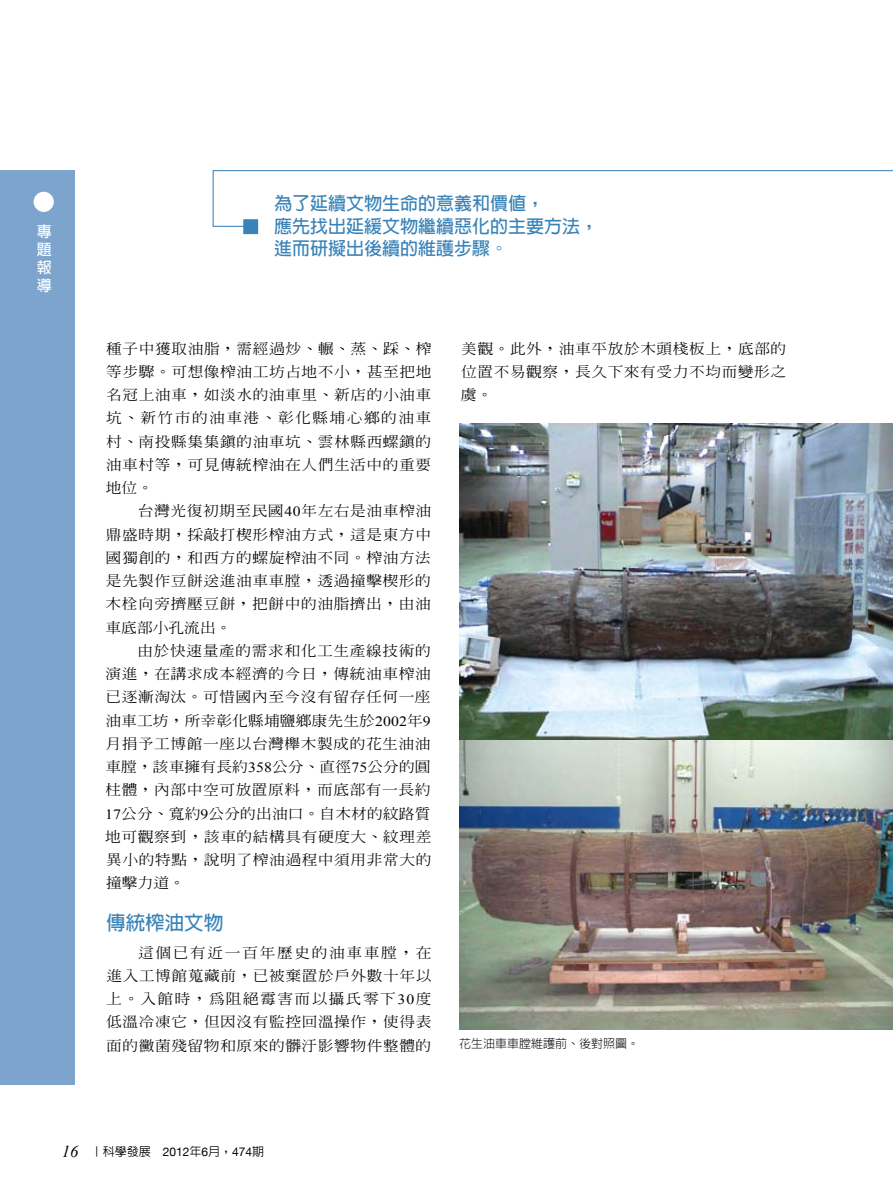
<style>
.page{position:relative;width:893px;height:1191px;background:#fff}
.page>*{position:absolute;margin:0;border:0;box-sizing:border-box;transform-origin:0 0}
.t1{font:700 19.5px "AR Hei B5";color:#3a83b8}
.t2{font:700 18px/22.5px "AR Hei B5";color:#3a83b8}
.t3{font:700 15px/18px "AR Hei B5";color:#fff;text-align:justify}
.t4{font:500 14.1px/23.2px "AR Ming B5";letter-spacing:.035em;color:#000;text-align:justify;scale:1.11 1}
.t5{font:500 12px "AR Hei B5";color:#000}
.t6{font:300 12px "AR Hei B5";color:#000}
.s1{font-family:"Times New Roman";font-weight:400}
.s2{font-family:"Times New Roman";font-weight:400;font-style:italic;font-size:16.5px}
.s3{font-family:"Helvetica Neue";font-weight:400}
</style>
<div class="page">
<div style="left:0;top:170px;width:74px;height:914px;background:#7da4cc"></div>
<div style="left:34px;top:192px;width:20px;height:20px;background:#fff;border-radius:50%"></div>
<svg style="left:212px;top:170px;width:681px;height:57px"></svg>
<div style="left:243px;top:219px;width:15px;height:15px;background:#3a83b8;border:2px solid #3a83b8"></div>
<img style="left:459px;top:423px;width:434px;height:606px">
<p class="t3" style="left:37px;top:222px;width:16px">專題報導</p>
<p class="t2" style="left:274px;top:192px;width:326px">為了延續文物生命的意義和價值，<br>應先找出延緩文物繼續惡化的主要方法，進而研擬出後續的維護步驟。</p>
<p class="t4" style="left:106px;top:336px;width:295px">種子中獲取油脂，需經過炒、輾、蒸、踩、榨等步驟。可想像榨油工坊占地不小，甚至把地名冠上油車，如淡水的油車里、新店的小油車坑、新竹市的油車港、彰化縣埔心鄉的油車村、南投縣集集鎮的油車坑、雲林縣西螺鎮的油車村等，可見傳統榨油在人們生活中的重要地位。</p>
<p class="t4" style="left:106px;top:499px;width:295px;text-indent:32px">台灣光復初期至民國<span class="s1">40</span>年左右是油車榨油鼎盛時期，採敲打楔形榨油方式，這是東方中國獨創的，和西方的螺旋榨油不同。榨油方法是先製作豆餅送進油車車膛，透過撞擊楔形的木栓向旁擠壓豆餅，把餅中的油脂擠出，由油車底部小孔流出。</p>
<p class="t4" style="left:105px;top:639px;width:295px;text-indent:32px">由於快速量產的需求和化工生產線技術的演進，在講求成本經濟的今日，傳統油車榨油已逐漸淘汰。可惜國內至今沒有留存任何一座油車工坊，所幸彰化縣埔鹽鄉康先生於<span class="s1">2002</span>年<span class="s1">9</span>月捐予工博館一座以台灣櫸木製成的花生油油車膛，該車擁有長約<span class="s1">358</span>公分、直徑<span class="s1">75</span>公分的圓柱體，內部中空可放置原料，而底部有一長約<span class="s1">17</span>公分、寬約<span class="s1">9</span>公分的出油口。自木材的紋路質地可觀察到，該車的結構具有硬度大、紋理差異小的特點，說明了榨油過程中須用非常大的撞擊力道。</p>
<h1 class="t1" style="left:106px;top:912px;width:118px">傳統榨油文物</h1>
<p class="t4" style="left:106px;top:940px;width:295px;text-indent:32px">這個已有近一百年歷史的油車車膛，在進入工博館蒐藏前，已被棄置於戶外數十年以上。入館時，為阻絕霉害而以攝氏零下<span class="s1">30</span>度低溫冷凍它，但因沒有監控回溫操作，使得表面的黴菌殘留物和原來的髒汙影響物件整體的</p>
<p class="t4" style="left:461px;top:336px;width:295px">美觀。此外，油車平放於木頭棧板上，底部的位置不易觀察，長久下來有受力不均而變形之虞。</p>
<p class="t6" style="left:459px;top:1037px;width:181px">花生油車車膛維護前、後對照圖。</p>
<p class="t5" style="left:62px;top:1145px;width:204px"><span class="s2">16</span> ｜科學發展 <span class="s3">2012</span>年<span class="s3">6</span>月，<span class="s3">474</span>期</p>
</div>
